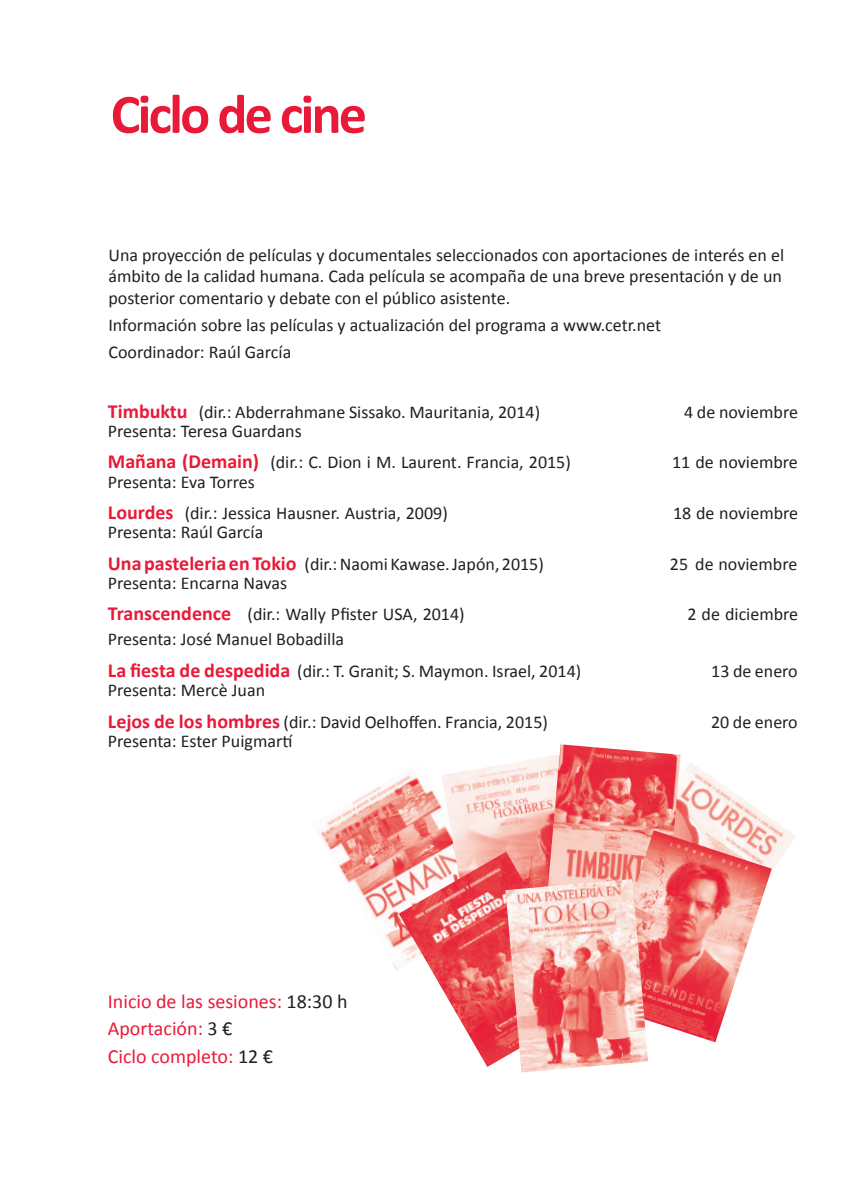
<style>
.page{position:relative;width:851px;height:1191px;background:#fff}
.page>*{position:absolute;margin:0;border:0;box-sizing:border-box;transform-origin:0 0}
.t1{font:700 56px "Calibri";letter-spacing:-.05em;color:#e91938}
.t2{font:20px/27.6px "Calibri";color:#e91938}
.t3{font:18px/31.4px "Calibri";color:#231f20}
.s1{font-weight:700;font-size:20px;color:#e91938}
.s2{color:#231f20}
</style>
<div class="page">
<img style="left:680px;top:762px;width:116px;height:110px">
<img style="left:318px;top:775px;width:123px;height:195px">
<img style="left:441px;top:757px;width:105px;height:94px">
<img style="left:546px;top:744px;width:134px;height:135px">
<img style="left:398px;top:851px;width:196px;height:216px">
<img style="left:597px;top:830px;width:174px;height:212px">
<img style="left:505px;top:879px;width:143px;height:193px">
<h1 class="t1" style="left:111px;top:78px;width:258px">Ciclo de cine</h1>
<p class="t3" style="left:108px;top:244px;width:677px;line-height:21.6px">Una proyección de películas y documentales seleccionados con aportaciones de interés en el ámbito de la calidad humana. Cada película se acompaña de una breve presentación y de un posterior comentario y debate con el público asistente.</p>
<p class="t3" style="left:108px;top:311px;width:554px;line-height:27px">Información sobre las películas y actualización del programa a www.cetr.net<br>Coordinador: Raúl García</p>
<p class="t3" style="left:108px;top:396px;width:433px"><span class="s1">Timbuktu</span> (dir.: Abderrahmane Sissako. Mauritania, 2014)</p>
<p class="t3" style="left:684px;top:396px;width:115px">4 de noviembre</p>
<p class="t3" style="left:108px;top:415px;width:464px">Presenta: Teresa Guardans<br><span class="s1">Mañana (Demain)</span> (dir.: C. Dion i M. Laurent. Francia, 2015)</p>
<p class="t3" style="left:672px;top:447px;width:127px">11 de noviembre</p>
<p class="t3" style="left:108px;top:466px;width:341px">Presenta: Eva Torres<br><span class="s1">Lourdes</span> (dir.: Jessica Hausner. Austria, 2009)</p>
<p class="t3" style="left:108px;top:517px;width:437px">Presenta: Raúl García<br><span class="s1">Una pasteleria en Tokio</span> (dir.: Naomi Kawase. Japón, 2015)</p>
<p class="t3" style="left:108px;top:567px;width:358px">Presenta: Encarna Navas<br><span class="s1">Transcendence</span> (dir.: Wally Pfister USA, 2014)</p>
<p class="t3" style="left:108px;top:624px;width:475px">Presenta: José Manuel Bobadilla<br><span class="s1">La fiesta de despedida</span> (dir.: T. Granit; S. Maymon. Israel, 2014)</p>
<p class="t3" style="left:108px;top:674px;width:441px">Presenta: Mercè Juan<br><span class="s1">Lejos de los hombres</span> (dir.: David Oelhoffen. Francia, 2015)</p>
<p class="t3" style="left:108px;top:725px;width:186px">Presenta: Ester Puigmartí</p>
<p class="t3" style="left:673px;top:497px;width:127px">18 de noviembre</p>
<p class="t3" style="left:669px;top:548px;width:129px">25 de noviembre</p>
<p class="t3" style="left:687px;top:599px;width:112px">2 de diciembre</p>
<p class="t3" style="left:711px;top:655px;width:88px">13 de enero</p>
<p class="t3" style="left:711px;top:706px;width:88px">20 de enero</p>
<p class="t2" style="left:108px;top:987px;width:241px">Inicio de las sesiones: <span class="s2">18:30 h<br></span>Aportación: <span class="s2">3 €<br></span>Ciclo completo: <span class="s2">12 €</span></p>
</div>
